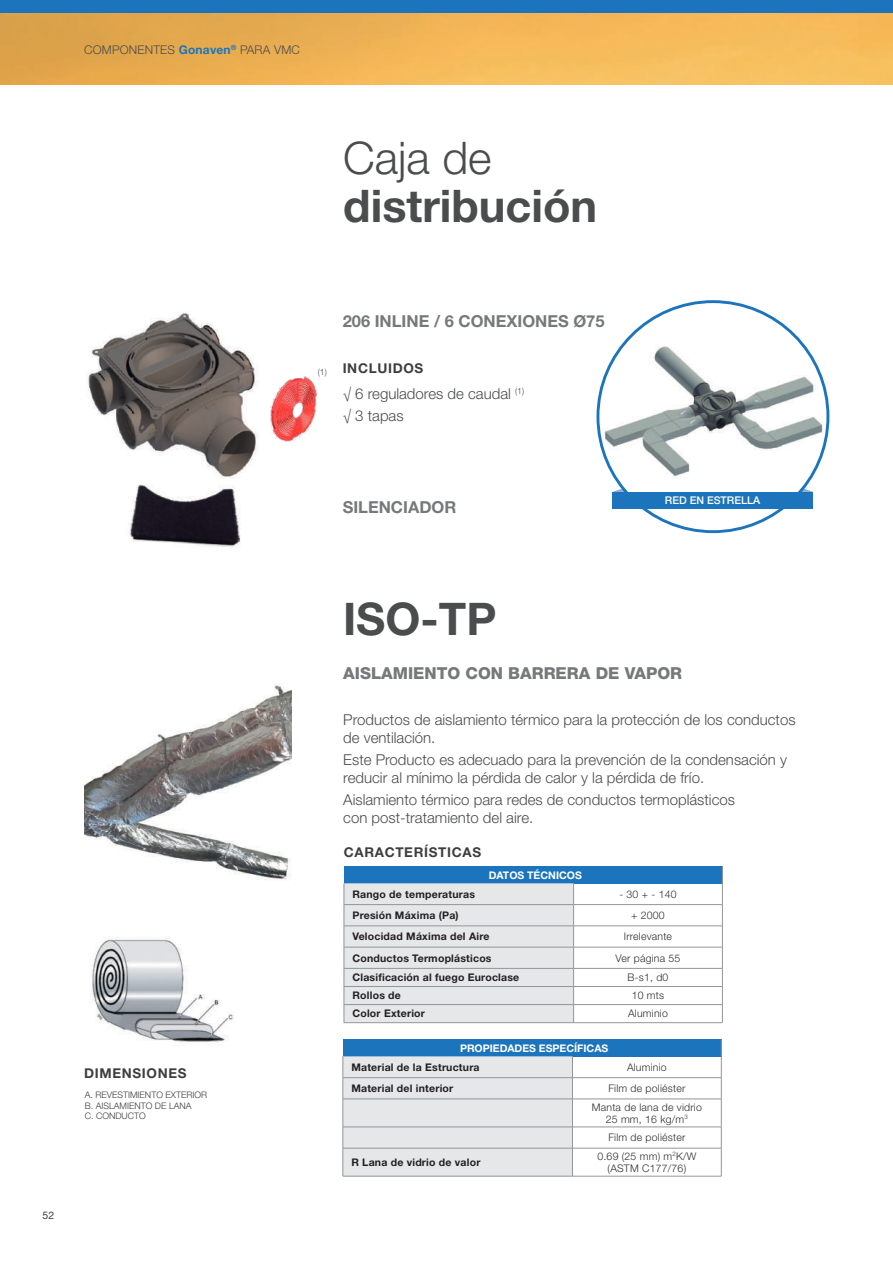
<style>
.page{position:relative;width:893px;height:1263px;background:#fff}
.page>*{position:absolute;margin:0;border:0;box-sizing:border-box;transform-origin:0 0}
.t1{font:700 45px "Helvetica Neue LT Std";color:#4b4c4d}
.t2{font:300 45px "Helvetica Neue LT Std";color:#4b4c4d}
.t3{font:700 16.5px "Helvetica Neue LT Std";color:#76787b}
.t4{font:800 16.5px "Helvetica Neue LT Std";color:#76787b}
.t5{font:300 15px/18px "Helvetica Neue LT Std";color:#4b4c4d}
.t6{font:700 13.5px "Helvetica Neue LT Std";letter-spacing:.05em;color:#3e3e3f}
.t7{font:300 12px "Helvetica Neue LT Std";letter-spacing:.015em;color:#4b4c4d}
.t8{font:500 10.65px "Helvetica Neue LT Std";color:#fff}
.t9{font:700 10.5px "Helvetica Neue LT Std";letter-spacing:.02em;color:#231f20}
.t10{font:300 10.5px/18.6px "Helvetica Neue LT Std";letter-spacing:.02em;color:#312f30;text-align:center}
.t11{font:700 10.5px "Helvetica Neue LT Std";color:#fff}
.t12{font:10.5px "Helvetica Neue LT Std";color:#3e3e3f}
.t13{font:300 9px/10.5px "Helvetica Neue LT Std";color:#3e3e3f}
.t14{font:300 8.7px "Helvetica Neue LT Std";color:#4b4c4d}
.s1{font-weight:700;color:#1c75bc}
</style>
<div class="page">
<img style="left:0;top:13px;width:893px;height:72px">
<img style="left:90px;top:936px;width:144px;height:106px">
<div style="left:344px;top:866px;width:378px;height:17px;background:#1c75bc"></div>
<hr style="left:574px;top:904px;width:149px;height:1px;background:#939598">
<hr style="left:574px;top:925px;width:149px;height:1px;background:#939598">
<hr style="left:574px;top:947px;width:149px;height:1px;background:#939598">
<hr style="left:574px;top:968px;width:149px;height:1px;background:#939598">
<hr style="left:574px;top:986px;width:149px;height:1px;background:#939598">
<hr style="left:574px;top:1004px;width:149px;height:1px;background:#939598">
<svg style="left:344px;top:883px;width:230px;height:139px;background:#e1e2e4"></svg>
<svg style="left:722px;top:866px;width:1px;height:156px"></svg>
<hr style="left:344px;top:1022px;width:230px;height:1px;background:#939598">
<hr style="left:574px;top:1022px;width:149px;height:1px;background:#939598">
<div style="left:343px;top:1039px;width:378px;height:17px;background:#1c75bc"></div>
<hr style="left:572px;top:1077px;width:149px;height:1px;background:#939598">
<hr style="left:572px;top:1099px;width:149px;height:1px;background:#939598">
<hr style="left:572px;top:1127px;width:149px;height:1px;background:#939598">
<hr style="left:572px;top:1148px;width:149px;height:1px;background:#939598">
<svg style="left:343px;top:1056px;width:230px;height:120px;background:#e2e3e5"></svg>
<svg style="left:721px;top:1039px;width:1px;height:137px"></svg>
<hr style="left:343px;top:1176px;width:229px;height:1px;background:#939598">
<hr style="left:572px;top:1176px;width:149px;height:1px;background:#939598">
<img style="left:84px;top:684px;width:208px;height:196px">
<img style="left:88px;top:312px;width:170px;height:166px">
<svg style="left:613px;top:488px;width:11px;height:4px"></svg>
<svg style="left:802px;top:488px;width:11px;height:4px"></svg>
<img style="left:600px;top:341px;width:225px;height:138px">
<div style="left:613px;top:492px;width:200px;height:17px;background:#1c75bc"></div>
<img style="left:129px;top:484px;width:112px;height:64px">
<img style="left:270px;top:376px;width:47px;height:68px">
<div style="left:0;top:0;width:893px;height:13px;background:#1c75bc"></div>
<p class="t7" style="left:84px;top:43px;width:217px">COMPONENTES <span class="s1">Gonaven</span><sup>®</sup> PARA VMC</p>
<h1 class="t2" style="left:343px;top:130px;width:150px">Caja de</h1>
<h1 class="t1" style="left:343px;top:178px;width:256px">distribución</h1>
<p class="t6" style="left:84px;top:1065px;width:104px">DIMENSIONES</p>
<p class="t13" style="left:85px;top:1089px;width:124px">A. REVESTIMIENTO EXTERIOR<br>B. AISLAMIENTO DE LANA<br>C. CONDUCTO</p>
<p class="t12" style="left:43px;top:1208px;width:13px">52</p>
<p class="t14" style="left:318px;top:366px;width:11px">(1)</p>
<p class="t3" style="left:343px;top:311px;width:263px">206 INLINE / 6 CONEXIONES Ø75</p>
<p class="t6" style="left:343px;top:359px;width:82px">INCLUIDOS</p>
<p class="t5" style="left:343px;top:382px;width:183px;line-height:22.2px">√ 6 reguladores de caudal <sup>(1) </sup>√ 3 tapas</p>
<p class="t3" style="left:343px;top:497px;width:115px">SILENCIADOR</p>
<p class="t8" style="left:665px;top:494px;width:97px">RED EN ESTRELLA</p>
<h1 class="t1" style="left:343px;top:591px;width:155px">ISO-TP</h1>
<p class="t4" style="left:343px;top:663px;width:340px">AISLAMIENTO CON BARRERA DE VAPOR</p>
<p class="t5" style="left:343px;top:710px;width:454px">Productos de aislamiento térmico para la protección de los conductos de ventilación.</p>
<p class="t5" style="left:343px;top:750px;width:445px">Este Producto es adecuado para la prevención de la condensación y reducir al mínimo la pérdida de calor y la pérdida de frío.</p>
<p class="t5" style="left:343px;top:791px;width:393px">Aislamiento térmico para redes de conductos termoplásticos con post-tratamiento del aire.</p>
<p class="t6" style="left:344px;top:844px;width:139px">CARACTERÍSTICAS</p>
<p class="t11" style="left:489px;top:868px;width:95px">DATOS TÉCNICOS</p>
<p class="t9" style="left:352px;top:887px;width:124px">Rango de temperaturas</p>
<p class="t10" style="left:619px;top:884px;width:59px">- 30 + - 140</p>
<p class="t9" style="left:352px;top:909px;width:108px">Presión Máxima (Pa)</p>
<p class="t10" style="left:631px;top:906px;width:35px">+ 2000</p>
<p class="t9" style="left:352px;top:930px;width:138px">Velocidad Máxima del Aire</p>
<p class="t10" style="left:624px;top:927px;width:50px">Irrelevante</p>
<p class="t9" style="left:352px;top:951px;width:141px">Conductos Termoplásticos</p>
<p class="t10" style="left:616px;top:948px;width:66px">Ver página 55</p>
<p class="t9" style="left:352px;top:971px;width:168px">Clasificación al fuego Euroclase</p>
<p class="t10" style="left:627px;top:968px;width:42px">B-s1, d0</p>
<p class="t9" style="left:352px;top:989px;width:50px">Rollos de</p>
<p class="t10" style="left:632px;top:986px;width:34px">10 mts</p>
<p class="t9" style="left:352px;top:1007px;width:74px">Color Exterior</p>
<p class="t10" style="left:628px;top:1004px;width:41px">Aluminio</p>
<p class="t11" style="left:460px;top:1041px;width:150px">PROPIEDADES ESPECÍFICAS</p>
<p class="t9" style="left:351px;top:1060px;width:130px">Material de la Estructura</p>
<p class="t10" style="left:627px;top:1057px;width:41px">Aluminio</p>
<p class="t9" style="left:351px;top:1082px;width:103px">Material del interior</p>
<p class="t10" style="left:592px;top:1079px;width:112px">Film de poliéster<br>Manta de lana de vidrio</p>
<p class="t10" style="left:606px;top:1109px;width:84px;text-align:left">25 mm, 16 kg/m<sup>3<br></sup>Film de poliéster</p>
<p class="t9" style="left:351px;top:1156px;width:131px">R Lana de vidrio de valor</p>
<p class="t10" style="left:597px;top:1150px;width:100px;line-height:12px">0.69 (25 mm) m<sup>2</sup>K/W (ASTM C177/76)</p>
</div>
